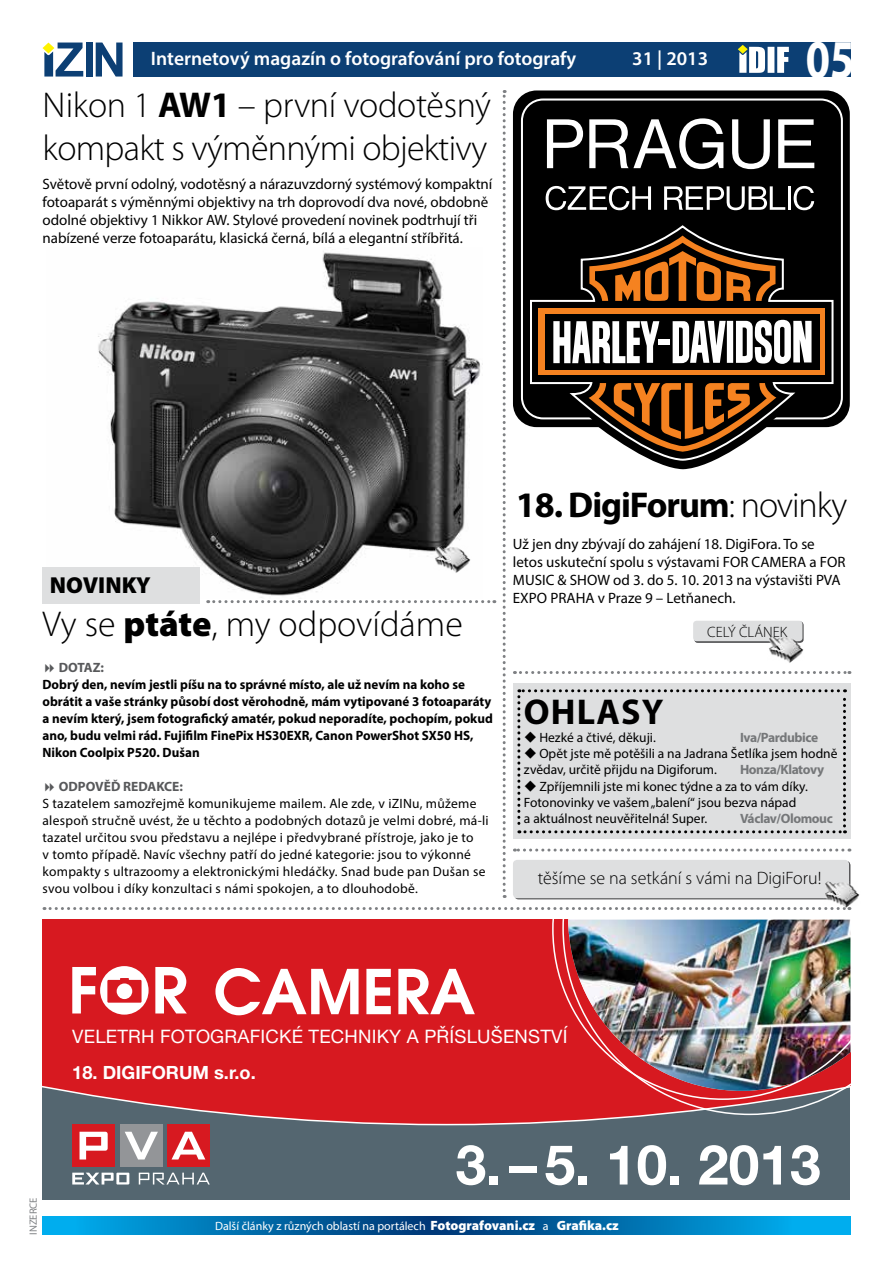
<style>
.page{position:relative;width:893px;height:1263px;background:#fff}
.page>*{position:absolute;margin:0;border:0;box-sizing:border-box;transform-origin:0 0}
.t1{font:700 55.2px "Helvetica Neue LT Pro";color:#fff}
.t2{font:700 54.9px "Myriad Pro";color:#fff;scale:.8 1}
.t3{font:300 36px/43.2px "Myriad Pro";letter-spacing:-.01em;color:#000}
.t4{font:700 36px "Myriad Pro";letter-spacing:-.03em;color:#000}
.t5{font:900 23.1px "Myriad Pro";color:#000}
.t6{font:600 19.5px "Myriad Pro";color:#fff}
.t7{font:18.6px "Helvetica Neue LT Pro";letter-spacing:.01em;color:#fff}
.t8{font:700 18.3px "Helvetica Neue LT Pro";color:#fff}
.t9{font:300 18px "Myriad Pro";color:#000}
.t10{font:15px/18px "Myriad Pro";color:#000}
.t11{font:300 15px "Myriad Pro";color:#000}
.t12{font:13.5px/17px "Myriad Pro";letter-spacing:.02em;color:#000}
.t13{font:700 13.5px/17px "Myriad Pro";color:#000}
.t14{font:13.5px/16.2px "Myriad Pro";color:#000}
.t15{font:700 13.5px "Myriad Pro";letter-spacing:-.03em;color:#757779}
.t16{font:900 13.5px "Myriad Pro";color:#fff}
.t17{font:700 13.5px "Myriad Pro";color:#58595b}
.t18{font:12px "Myriad Pro";color:#fff}
.t19{font:10.5px "Myriad Pro";color:#808285}
.s1{font-weight:700}
.s2{font-weight:900}
.s3{font-weight:300}
</style>
<div class="page">
<svg style="left:43px;top:1216px;width:807px;height:18px;background:#0074b3"></svg>
<div style="left:133px;top:43px;width:717px;height:34px;background:#0c3f74"></div>
<svg style="left:738px;top:45px;width:51px;height:28px"></svg>
<div style="left:86px;top:43px;width:7px;height:34px;background:#0c3f74"></div>
<svg style="left:96px;top:43px;width:27px;height:34px"></svg>
<svg style="left:43px;top:43px;width:40px;height:34px"></svg>
<div style="left:513px;top:683px;width:337px;height:156px;background:#dedfe0"></div>
<svg style="left:517px;top:689px;width:329px;height:144px"></svg>
<svg style="left:44px;top:907px;width:806px;height:3px"></svg>
<svg style="left:503px;top:90px;width:3px;height:808px"></svg>
<div style="left:43px;top:919px;width:807px;height:281px;background:#546670"></div>
<svg style="left:43px;top:919px;width:604px;height:206px;background:#cf2027"></svg>
<svg style="left:551px;top:919px;width:11px;height:182px;background:#d8242b"></svg>
<img style="left:562px;top:919px;width:288px;height:197px">
<svg style="left:155px;top:967px;width:32px;height:46px"></svg>
<svg style="left:215px;top:968px;width:144px;height:47px;background:#e87f83"></svg>
<svg style="left:366px;top:969px;width:25px;height:45px"></svg>
<svg style="left:398px;top:969px;width:77px;height:45px;background:#eb8d91"></svg>
<svg style="left:72px;top:966px;width:77px;height:48px;background:#ea888c"></svg>
<div style="left:117px;top:983px;width:15px;height:16px;background:#fff;border-radius:50%"></div>
<div style="left:72px;top:1124px;width:43px;height:43px;background:#d71920"></div>
<div style="left:120px;top:1124px;width:43px;height:43px;background:#939598"></div>
<div style="left:167px;top:1124px;width:43px;height:43px;background:#d71920"></div>
<svg style="left:80px;top:1132px;width:28px;height:27px"></svg>
<svg style="left:125px;top:1132px;width:33px;height:27px"></svg>
<svg style="left:172px;top:1132px;width:33px;height:27px"></svg>
<svg style="left:72px;top:1172px;width:138px;height:12px"></svg>
<svg style="left:514px;top:848px;width:329px;height:3px"></svg>
<svg style="left:514px;top:671px;width:336px;height:3px"></svg>
<div style="left:514px;top:861px;width:336px;height:38px;background:#747576;border-radius:4px"></div>
<div style="left:513px;top:860px;width:336px;height:38px;background:#dedfe0;border-radius:4px"></div>
<img style="left:823px;top:880px;width:37px;height:28px">
<img style="left:98px;top:251px;width:385px;height:347px">
<img style="left:434px;top:546px;width:37px;height:28px">
<svg style="left:208px;top:600px;width:287px;height:3px"></svg>
<div style="left:43px;top:567px;width:157px;height:36px;background:#dedfe0"></div>
<svg style="left:694px;top:621px;width:110px;height:22px"></svg>
<div style="left:693px;top:621px;width:109px;height:20px;background:#dedfe0;border-radius:3px"></div>
<img style="left:767px;top:636px;width:37px;height:27px">
<div style="left:513px;top:90px;width:337px;height:337px;background:#000;border-radius:24px"></div>
<svg style="left:522px;top:403px;width:320px;height:66px"></svg>
<div style="left:521px;top:99px;width:322px;height:320px;border:2px solid #fff;border-radius:21px"></div>
<svg style="left:529px;top:225px;width:305px;height:237px"></svg>
<svg style="left:589px;top:236px;width:186px;height:65px"></svg>
<div style="left:539px;top:309px;width:286px;height:66px;background:#f58220"></div>
<div style="left:545px;top:314px;width:274px;height:56px;background:#000"></div>
<div style="left:727px;top:321px;width:6px;height:42px;background:#fff"></div>
<svg style="left:736px;top:320px;width:75px;height:44px"></svg>
<svg style="left:673px;top:321px;width:53px;height:42px"></svg>
<svg style="left:553px;top:321px;width:106px;height:42px"></svg>
<div style="left:658px;top:340px;width:12px;height:5px;background:#fff"></div>
<svg style="left:547px;top:119px;width:36px;height:49px"></svg>
<svg style="left:589px;top:118px;width:134px;height:51px"></svg>
<svg style="left:732px;top:119px;width:38px;height:50px"></svg>
<svg style="left:778px;top:119px;width:36px;height:49px"></svg>
<svg style="left:546px;top:186px;width:105px;height:24px"></svg>
<svg style="left:664px;top:186px;width:121px;height:24px"></svg>
<hr style="left:788px;top:186px;width:3px;height:24px;background:#fff">
<svg style="left:794px;top:186px;width:20px;height:24px"></svg>
<svg style="left:587px;top:383px;width:192px;height:69px"></svg>
<h3 class="t6" style="left:151px;top:46px;width:427px">Internetový magazín o fotografování pro fotografy</h3>
<h3 class="t6" style="left:632px;top:46px;width:77px">31 | 2013</h3>
<h2 class="t2" style="left:806px;top:23px;width:63px">05</h2>
<h3 class="t3" style="left:43px;top:83px;width:450px">Nikon 1 <span class="s1">AW1</span> – první vodotěsný kompakt s výměnnými objektivy</h3>
<p class="t10" style="left:43px;top:175px;width:451px">Světově první odolný, vodotěsný a nárazuvzdorný systémový kompaktní fotoaparát s výměnnými objektivy na trh doprovodí dva nové, obdobně odolné objektivy 1 Nikkor AW. Stylové provedení novinek podtrhují tři nabízené verze fotoaparátu, klasická černá, bílá a elegantní stříbřitá.</p>
<h3 class="t5" style="left:50px;top:569px;width:103px">NOVINKY</h3>
<h3 class="t3" style="left:43px;top:602px;width:422px">Vy se <span class="s2">ptáte</span>, my odpovídáme</h3>
<p class="t17" style="left:59px;top:658px;width:47px">DOTAZ:</p>
<p class="t13" style="left:43px;top:675px;width:452px">Dobrý den, nevím jestli píšu na to správné místo, ale už nevím na koho se obrátit a vaše stránky působí dost věrohodně, mám vytipované 3 fotoaparáty a nevím který, jsem fotografický amatér, pokud neporadíte, pochopím, pokud ano, budu velmi rád. Fujifilm FinePix HS30EXR, Canon PowerShot SX50 HS, Nikon Coolpix P520. Dušan</p>
<p class="t17" style="left:59px;top:778px;width:126px">ODPOVĚĎ REDAKCE:</p>
<p class="t12" style="left:43px;top:795px;width:448px">S tazatelem samozřejmě komunikujeme mailem. Ale zde, v iZINu, můžeme alespoň stručně uvést, že u těchto a podobných dotazů je velmi dobré, má-li tazatel určitou svou představu a nejlépe i předvybrané přístroje, jako je to<br>v tomto případě. Navíc všechny patří do jedné kategorie: jsou to výkonné kompakty s ultrazoomy a elektronickými hledáčky. Snad bude pan Dušan se svou volbou i díky konzultaci s námi spokojen, a to dlouhodobě.</p>
<h3 class="t4" style="left:516px;top:481px;width:333px">18. DigiForum<span class="s3">: novinky</span></h3>
<p class="t10" style="left:513px;top:534px;width:334px">Už jen dny zbývají do zahájení 18. DigiFora. To se letos uskuteční spolu s výstavami FOR CAMERA a FOR MUSIC &amp; SHOW od 3. do 5. 10. 2013 na výstavišti PVA EXPO PRAHA v Praze 9 – Letňanech.</p>
<h3 class="t4" style="left:524px;top:688px;width:141px">OHLASY</h3>
<p class="t11" style="left:707px;top:622px;width:81px">CELÝ ČLÁNEK</p>
<p class="t14" style="left:524px;top:729px;width:133px">◆ Hezké a čtivé, děkuji.</p>
<p class="t15" style="left:740px;top:729px;width:80px">Iva/Pardubice</p>
<p class="t14" style="left:524px;top:745px;width:315px">◆ Opět jste mě potěšili a na Jadrana Šetlíka jsem hodně zvědav, určitě přijdu na Digiforum.</p>
<p class="t15" style="left:740px;top:761px;width:86px">Honza/Klatovy</p>
<p class="t14" style="left:524px;top:778px;width:285px">◆ Zpříjemnili jste mi konec týdne a za to vám díky.<br>Fotonovinky ve vašem „balení“ jsou bezva nápad<br>a aktuálnost neuvěřitelná! Super.</p>
<p class="t15" style="left:740px;top:810px;width:94px">Václav/Olomouc</p>
<p class="t9" style="left:538px;top:867px;width:285px">těšíme se na setkání s vámi na DigiForu!</p>
<p class="t7" style="left:72px;top:1026px;width:497px">VELETRH FOTOGRAFICKÉ TECHNIKY A PŘÍSLUŠENSTVÍ</p>
<p class="t8" style="left:72px;top:1060px;width:185px">18. DIGIFORUM s.r.o.</p>
<p class="t19" style="left:27px;top:1235px;width:39px;rotate:-90deg">INZERCE</p>
<h1 class="t1" style="left:456px;top:1130px;width:367px">3. –5. 10. 2013</h1>
<p class="t16" style="left:430px;top:1216px;width:106px">Fotografovani.cz</p>
<p class="t16" style="left:557px;top:1216px;width:64px">Grafika.cz</p>
<p class="t18" style="left:215px;top:1218px;width:212px">Další články z různých oblastí na portálech</p>
<p class="t18" style="left:543px;top:1218px;width:7px">a</p>
<p class="t18" style="left:610px;top:1218px;width:4px">.</p>
</div>
